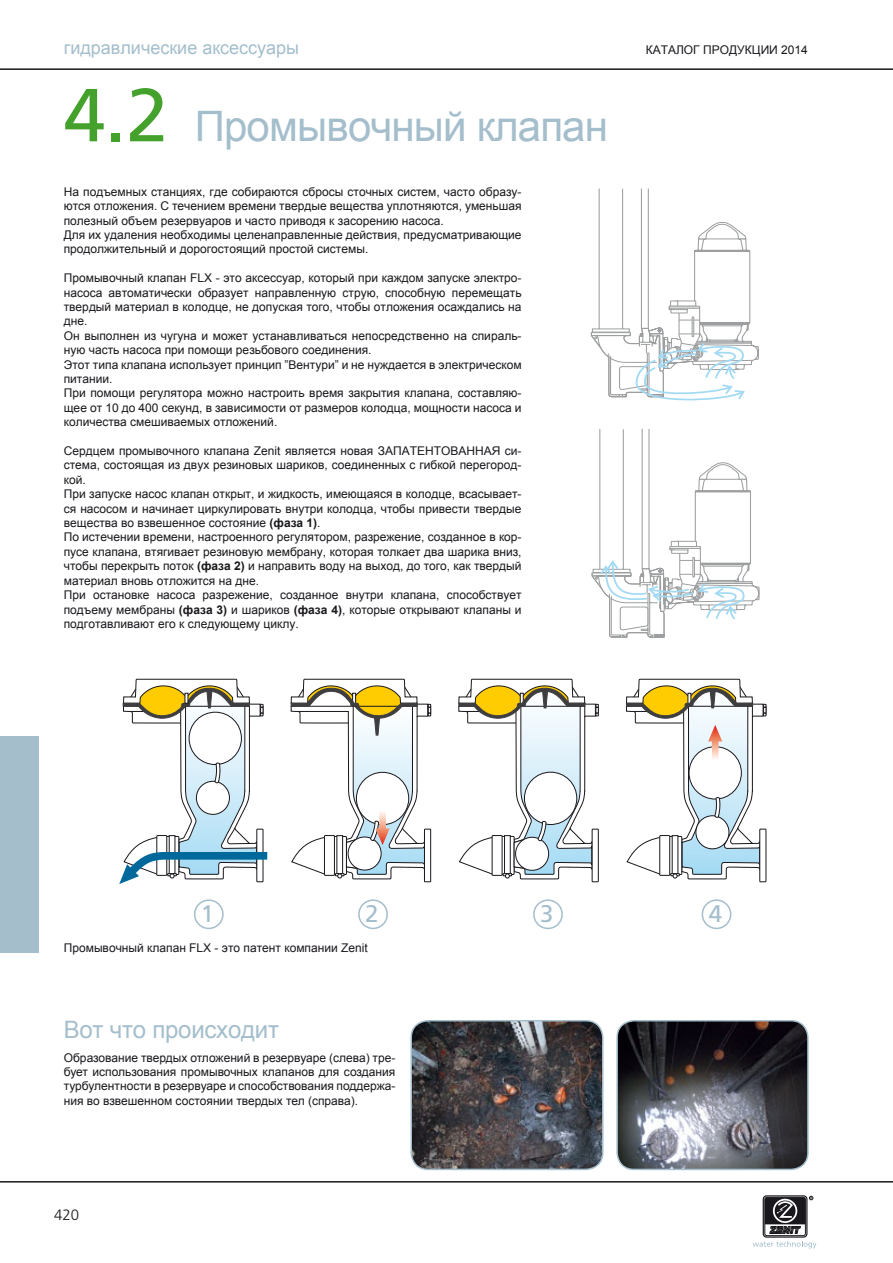
<style>
.page{position:relative;width:893px;height:1263px;background:#fff}
.page>*{position:absolute;margin:0;border:0;box-sizing:border-box;transform-origin:0 0}
.t1{font:75px "Frutiger";color:#44a12b}
.t2{font:42px "Arial";letter-spacing:-.02em;color:#a4becc}
.t3{font:24px "Arial";letter-spacing:-.01em;color:#a4becc}
.t4{font:24px "Frutiger";color:#a4becc}
.t5{font:18px "Arial";color:#a4becc}
.t6{font:300 15px "Frutiger";color:#1a171c}
.T-RUS{font:12px/14.4px "Arial";color:#1a171c;text-align:justify}
.t7{font:12px "Arial";color:#1a171c}
.s1{font-weight:700}
</style>
<div class="page">
<div style="left:0;top:736px;width:38px;height:216px;background:#a4becc"></div>
<hr style="left:0;top:68px;width:893px;height:2px;background:#1a171c">
<hr style="left:0;top:1181px;width:893px;height:1px;background:#1a171c">
<div style="left:763px;top:1196px;width:44px;height:41px;background:#727073;border-radius:3px"></div>
<div style="left:763px;top:1195px;width:44px;height:43px;border:1px solid #1a171c;border-radius:3px"></div>
<div style="left:765px;top:1197px;width:41px;height:39px;border:1px solid #1a171c;border-radius:2px"></div>
<svg style="left:765px;top:1196px;width:48px;height:38px;background:#686669"></svg>
<svg style="left:753px;top:1241px;width:63px;height:7px"></svg>
<svg style="left:590px;top:188px;width:169px;height:213px"></svg>
<svg style="left:591px;top:429px;width:169px;height:209px"></svg>
<img style="left:619px;top:1021px;width:189px;height:148px">
<div style="left:616px;top:1020px;width:193px;height:150px;border:2px solid #a4becc;border-radius:17px"></div>
<img style="left:413px;top:1021px;width:190px;height:148px">
<div style="left:410px;top:1020px;width:193px;height:150px;border:2px solid #a4becc;border-radius:17px"></div>
<div style="left:759px;top:829px;width:7px;height:53px;border:1px solid #1a171c"></div>
<div style="left:424px;top:829px;width:7px;height:53px;border:1px solid #1a171c"></div>
<div style="left:592px;top:829px;width:7px;height:53px;border:1px solid #1a171c"></div>
<svg style="left:290px;top:678px;width:141px;height:202px"></svg>
<svg style="left:458px;top:678px;width:141px;height:202px"></svg>
<svg style="left:626px;top:678px;width:140px;height:202px"></svg>
<svg style="left:119px;top:678px;width:148px;height:206px"></svg>
<div style="left:194px;top:899px;width:30px;height:30px;border:2px solid #a4becc;border-radius:50%"></div>
<div style="left:358px;top:899px;width:30px;height:30px;border:2px solid #a4becc;border-radius:50%"></div>
<div style="left:533px;top:899px;width:30px;height:30px;border:2px solid #a4becc;border-radius:50%"></div>
<div style="left:702px;top:899px;width:29px;height:30px;border:2px solid #a4becc;border-radius:50%"></div>
<h3 class="t5" style="left:64px;top:36px;width:237px">гидравлические аксессуары</h3>
<p class="t7" style="left:646px;top:42px;width:164px">КАТАЛОГ ПРОДУКЦИИ 2014</p>
<p class="t1" style="left:64px;top:71px;width:106px">4.2</p>
<p class="t2" style="left:195px;top:99px;width:415px">Промывочный клапан</p>
<p class="T-RUS" style="left:64px;top:185px;width:459px">На подъемных станциях, где собираются сбросы сточных систем, часто образу&shy;ются отложения. С течением времени твердые вещества уплотняются, уменьшая полезный объем резервуаров и часто приводя к засорению насоса.</p>
<p class="T-RUS" style="left:64px;top:228px;width:459px">Для их удаления необходимы целенаправленные действия, предусматривающие продолжительный и дорогостоящий простой системы.</p>
<p class="T-RUS" style="left:64px;top:271px;width:459px">Промывочный клапан FLX - это аксессуар, который при каждом запуске электро&shy;насоса автоматически образует направленную струю, способную перемещать твердый материал в колодце, не допуская того, чтобы отложения осаждались на дне.</p>
<p class="T-RUS" style="left:64px;top:329px;width:459px">Он выполнен из чугуна и может устанавливаться непосредственно на спираль&shy;ную часть насоса при помощи резьбового соединения.</p>
<p class="T-RUS" style="left:64px;top:357px;width:459px">Этот типа клапана использует принцип ”Вентури” и не нуждается в электрическом питании.</p>
<p class="T-RUS" style="left:64px;top:386px;width:459px">При помощи регулятора можно настроить время закрытия клапана, составляю&shy;щее от 10 до 400 секунд, в зависимости от размеров колодца, мощности насоса и количества смешиваемых отложений.</p>
<p class="T-RUS" style="left:64px;top:444px;width:459px">Сердцем промывочного клапана Zenit является новая ЗАПАТЕНТОВАННАЯ си&shy;стема, состоящая из двух резиновых шариков, соединенных с гибкой перегород&shy;кой.</p>
<p class="T-RUS" style="left:64px;top:487px;width:459px">При запуске насос клапан открыт, и жидкость, имеющаяся в колодце, всасывает&shy;ся насосом и начинает циркулировать внутри колодца, чтобы привести твердые вещества во взвешенное состояние <span class="s1">(фаза 1)</span>.</p>
<p class="T-RUS" style="left:64px;top:530px;width:459px">По истечении времени, настроенного регулятором, разрежение, созданное в кор&shy;пусе клапана, втягивает резиновую мембрану, которая толкает два шарика вниз, чтобы перекрыть поток <span class="s1">(фаза 2)</span> и направить воду на выход, до того, как твердый материал вновь отложится на дне.</p>
<p class="T-RUS" style="left:64px;top:588px;width:459px">При остановке насоса разрежение, созданное внутри клапана, способствует подъему мембраны <span class="s1">(фаза 3)</span> и шариков <span class="s1">(фаза 4)</span>, которые открывают клапаны и подготавливают его к следующему циклу.</p>
<p class="t4" style="left:201px;top:899px;width:15px">1</p>
<p class="t4" style="left:365px;top:899px;width:15px">2</p>
<p class="t4" style="left:540px;top:899px;width:15px">3</p>
<p class="t4" style="left:709px;top:899px;width:15px">4</p>
<p class="T-RUS" style="left:64px;top:941px;width:306px">Промывочный клапан FLX - это патент компании Zenit</p>
<p class="t3" style="left:64px;top:1013px;width:217px">Вот что происходит</p>
<p class="T-RUS" style="left:64px;top:1050px;width:333px">Образование твердых отложений в резервуаре (слева) тре&shy;бует использования промывочных клапанов для создания турбулентности в резервуаре и способствования поддержа&shy;ния во взвешенном состоянии твердых тел (справа).</p>
<p class="t6" style="left:54px;top:1206px;width:27px">420</p>
</div>
